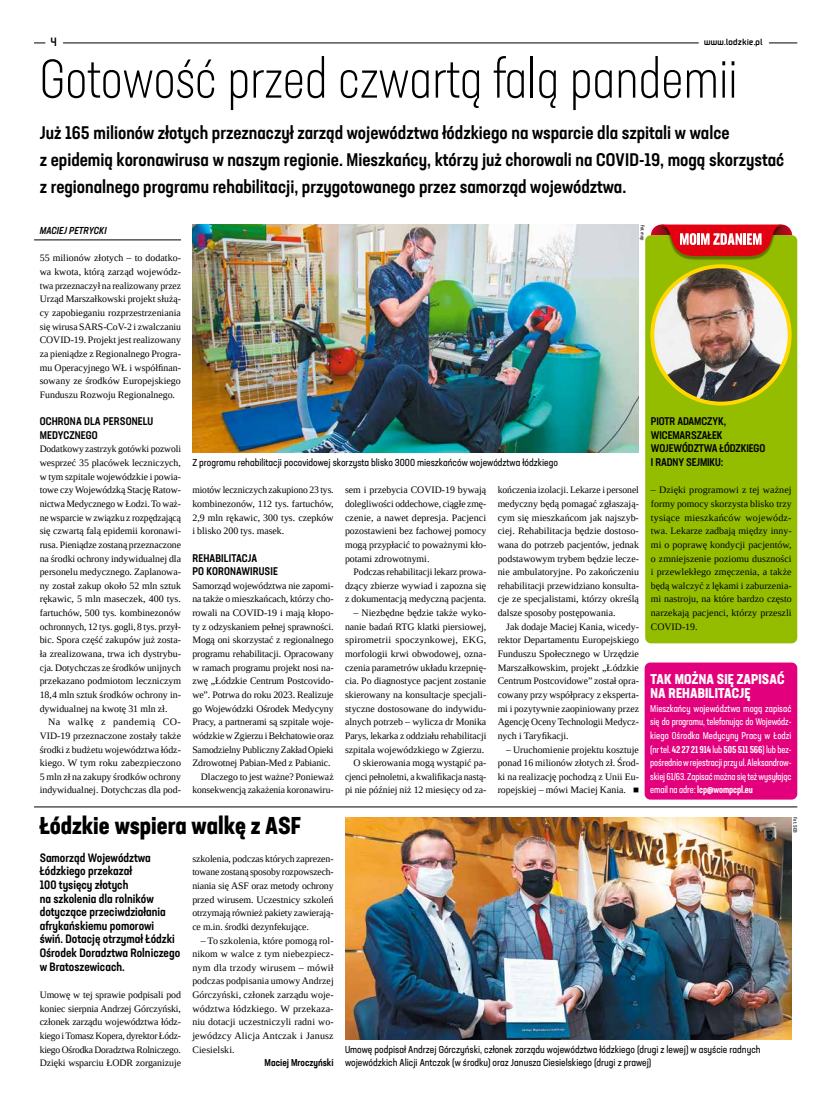
<style>
.page{position:relative;width:820px;height:1106px;background:#fff}
.page>*{position:absolute;margin:0;border:0;box-sizing:border-box;transform-origin:0 0}
.t1{font:300 54px "Neusa Next Std Compact";color:#000}
.t2{font:700 condensed 24px "Neusa Next Std";color:#000}
.t3{font:500 condensed 18px/27.3px "Neusa Next Std";color:#000}
.t4{font:700 condensed 14px/13.6px "Neusa Next Std";letter-spacing:.01em;color:#fff}
.t5{font:500 condensed 12px/13.6px "Neusa Next Std";color:#000}
.t6{font:12px "lodzer";color:#000}
.t7{font:500 condensed 11px/13.6px "Neusa Next Std";letter-spacing:-.01em;color:#000}
.t8{font:500 condensed 11px/13.6px "Neusa Next Std";letter-spacing:.01em;color:#000}
.t9{font:condensed 10px/13.6px "Neusa Next Std";color:#000}
.t10{font:italic 500 condensed 10px "Neusa Next Std";letter-spacing:.01em;color:#000}
.t11{font:9.8px/13.6px "Tinos";color:#000;text-align:justify}
.t12{font:9.8px/13.6px "Neusa Next Std Compact";letter-spacing:-.01em;color:#fff;text-align:justify}
.t13{font:500 condensed 9.8px "Neusa Next Std";color:#000}
.t14{font:9px "lodzer";color:#000}
.t15{font:condensed 5px "Neusa Next Std";color:#000}
.s1{font-weight:500}
</style>
<div class="page">
<hr style="left:34px;top:43px;width:763px;height:1px;background:#000">
<hr style="left:698px;top:40px;width:70px;height:4px;background:#fff">
<div style="left:45px;top:39px;width:18px;height:7px;background:#fff"></div>
<hr style="left:34px;top:806px;width:763px;height:1px;background:#000">
<img style="left:345px;top:817px;width:446px;height:222px">
<hr style="left:34px;top:240px;width:147px;height:1px;background:#000">
<img style="left:192px;top:224px;width:446px;height:228px">
<div style="left:645px;top:235px;width:152px;height:408px;background:#95bd00;border-radius:6px"></div>
<div style="left:660px;top:226px;width:122px;height:34px;background:#000;opacity:.36"></div>
<svg style="left:650px;top:224px;width:141px;height:32px"></svg>
<div style="left:644px;top:662px;width:153px;height:137px;background:#e3007c;border-radius:6px"></div>
<img style="left:652px;top:266px;width:137px;height:137px;border-radius:69px">
<div style="left:650px;top:264px;width:141px;height:141px;border:4px solid #ffd800;border-radius:50%"></div>
<p class="t6" style="left:51px;top:35px;width:8px">4</p>
<p class="t14" style="left:704px;top:37px;width:60px">www.lodzkie.pl</p>
<h1 class="t1" style="left:40px;top:46px;width:699px">Gotowość przed czwartą falą pandemii</h1>
<p class="t3" style="left:40px;top:118px;width:745px">Już 165 milionów złotych przeznaczył zarząd województwa łódzkiego na wsparcie dla szpitali w walce<br>z epidemią koronawirusa w naszym regionie. Mieszkańcy, którzy już chorowali na COVID-19, mogą skorzystać z regionalnego programu rehabilitacji, przygotowanego przez samorząd województwa.</p>
<p class="t10" style="left:40px;top:224px;width:68px">MACIEJ PETRYCKI</p>
<p class="t11" style="left:40px;top:251px;width:143px">55 milionów złotych – to dodatko&shy;wa kwota, którą zarząd wojewódz&shy;twa przeznaczył na realizowany przez Urząd Marszałkowski projekt służą&shy;cy zapobieganiu rozprzestrzeniania się wirusa SARS-CoV-2 i zwalczaniu COVID-19. Projekt jest realizowany za pieniądze z Regionalnego Progra&shy;mu Operacyjnego WŁ i współfinan&shy;sowany ze środków Europejskiego Funduszu Rozwoju Regionalnego.</p>
<p class="t8" style="left:40px;top:414px;width:115px">OCHRONA DLA PERSONELU<br>MEDYCZNEGO</p>
<p class="t11" style="left:40px;top:442px;width:143px">Dodatkowy zastrzyk gotówki pozwoli wesprzeć 35 placówek leczniczych, w tym szpitale wojewódzkie i powia&shy;towe czy Wojewódzką Stację Ratow&shy;nictwa Medycznego w Łodzi. To waż&shy;ne wsparcie w związku z rozpędzającą się czwartą falą epidemii koronawi&shy;rusa. Pieniądze zostaną przeznaczone na środki ochrony indywidualnej dla personelu medycznego. Zaplanowa&shy;ny został zakup około 52 mln sztuk rękawic, 5 mln maseczek, 400 tys. fartuchów, 500 tys. kombinezonów ochronnych, 12 tys. gogli, 8 tys. przył&shy;bic. Spora część zakupów już zosta&shy;ła zrealizowana, trwa ich dystrybu&shy;cja. Dotychczas ze środków unijnych przekazano podmiotom leczniczym 18,4 mln sztuk środków ochrony in&shy;dywidualnej na kwotę 31 mln zł.</p>
<p class="t11" style="left:40px;top:715px;width:143px;text-indent:9px">Na walkę z pandemią CO-VID-19 przeznaczone zostały także środki z budżetu województwa łódz&shy;kiego. W tym roku zabezpieczono 5 mln zł na zakupy środków ochrony indywidualnej. Dotychczas dla pod-</p>
<p class="t15" style="left:645px;top:224px;width:18px;rotate:90deg">Fot. map</p>
<p class="t7" style="left:650px;top:414px;width:116px">PIOTR ADAMCZYK,<br>WICEMARSZAŁEK<br>WOJEWÓDZTWA ŁÓDZKIEGO<br>I RADNY SEJMIKU:</p>
<p class="t11" style="left:650px;top:483px;width:142px">– Dzięki programowi z tej ważnej formy pomocy skorzysta blisko trzy tysiące mieszkańców wojewódz&shy;twa. Lekarze zadbają między inny&shy;mi o poprawę kondycji pacjentów, o zmniejszenie poziomu duszności i przewlekłego zmęczenia, a także będą walczyć z lękami i zaburzenia&shy;mi nastroju, na które bardzo często narzekają pacjenci, którzy przeszli COVID-19.</p>
<p class="t9" style="left:192px;top:455px;width:367px">Z programu rehabilitacji pocovidowej skorzysta blisko 3000 mieszkańców województwa łódzkiego</p>
<p class="t11" style="left:192px;top:483px;width:143px">miotów leczniczych zakupiono 23 tys. kombinezonów, 112 tys. fartuchów, 2,9 mln rękawic, 300 tys. czepków i blisko 200 tys. masek.</p>
<p class="t8" style="left:192px;top:550px;width:87px">REHABILITACJA<br>PO KORONAWIRUSIE</p>
<p class="t11" style="left:192px;top:578px;width:143px">Samorząd województwa nie zapomi-</p>
<p class="t11" style="left:192px;top:592px;width:143px">na także o mieszkańcach, którzy cho-</p>
<p class="t11" style="left:192px;top:606px;width:143px">rowali na COVID-19 i mają kłopo-</p>
<p class="t11" style="left:192px;top:619px;width:143px">ty z odzyskaniem pełnej sprawności.</p>
<p class="t11" style="left:192px;top:633px;width:143px">Mogą oni skorzystać z regionalnego</p>
<p class="t11" style="left:192px;top:647px;width:143px">programu rehabilitacji. Opracowany</p>
<p class="t11" style="left:192px;top:660px;width:143px">w ramach programu projekt nosi na-</p>
<p class="t11" style="left:192px;top:674px;width:143px">zwę „Łódzkie Centrum Postcovido-</p>
<p class="t11" style="left:192px;top:688px;width:143px">we”. Potrwa do roku 2023. Realizuje</p>
<p class="t11" style="left:192px;top:701px;width:143px">go Wojewódzki Ośrodek Medycyny</p>
<p class="t11" style="left:192px;top:715px;width:143px">Pracy, a partnerami są szpitale woje-</p>
<p class="t11" style="left:192px;top:728px;width:143px">wódzkie w Zgierzu i Bełchatowie oraz</p>
<p class="t11" style="left:192px;top:742px;width:143px">Samodzielny Publiczny Zakład Opieki</p>
<p class="t11" style="left:192px;top:756px;width:140px">Zdrowotnej Pabian-Med z Pabianic.</p>
<p class="t11" style="left:201px;top:769px;width:134px">Dlaczego to jest ważne? Ponieważ</p>
<p class="t11" style="left:192px;top:783px;width:143px">konsekwencją zakażenia koronawiru-</p>
<p class="t11" style="left:497px;top:483px;width:143px">kończenia izolacji. Lekarze i personel medyczny będą pomagać zgłaszają&shy;cym się mieszkańcom jak najszyb&shy;ciej. Rehabilitacja będzie dostoso&shy;wana do potrzeb pacjentów, jednak podstawowym trybem będzie lecze&shy;nie ambulatoryjne. Po zakończeniu rehabilitacji przewidziano konsulta&shy;cje ze specjalistami, którzy określą dalsze sposoby postępowania.</p>
<p class="t11" style="left:497px;top:619px;width:143px;text-indent:9px">Jak dodaje Maciej Kania, wicedy&shy;rektor Departamentu Europejskiego Funduszu Społecznego w Urzędzie Marszałkowskim, projekt „Łódzkie Centrum Postcovidowe” został opra&shy;cowany przy współpracy z eksperta&shy;mi i pozytywnie zaopiniowany przez Agencję Oceny Technologii Medycz&shy;nych i Taryfikacji.</p>
<p class="t11" style="left:497px;top:742px;width:143px;text-indent:9px">– Uruchomienie projektu kosztuje ponad 16 milionów złotych zł. Środ&shy;ki na realizację pochodzą z Unii Eu&shy;ropejskiej – mówi Maciej Kania. ■</p>
<p class="t11" style="left:345px;top:483px;width:143px">sem i przebycia COVID-19 bywają dolegliwości oddechowe, ciągłe zmę&shy;czenie, a nawet depresja. Pacjenci pozostawieni bez fachowej pomocy mogą przypłacić to poważnymi kło&shy;potami zdrowotnymi.</p>
<p class="t11" style="left:345px;top:565px;width:143px;text-indent:9px">Podczas rehabilitacji lekarz prowa&shy;dzący zbierze wywiad i zapozna się z dokumentacją medyczną pacjenta.</p>
<p class="t11" style="left:345px;top:606px;width:143px;text-align:right">– Niezbędne będzie także wyko&shy;nanie badań RTG klatki piersiowej, spirometrii spoczynkowej, EKG, morfologii krwi obwodowej, ozna&shy;czenia parametrów układu krzepnię&shy;cia. Po diagnostyce pacjent zostanie skierowany na konsultacje specjali&shy;styczne dostosowane do indywidu&shy;alnych potrzeb – wylicza dr Monika Parys, lekarka z oddziału rehabilitacji szpitala wojewódzkiego w Zgierzu.<br>O skierowania mogą wystąpić pa&shy;cjenci pełnoletni, a kwalifikacja nastą&shy;pi nie później niż 12 miesięcy od za-</p>
<h3 class="t4" style="left:650px;top:672px;width:136px">TAK MOŻNA SIĘ ZAPISAĆ<br>NA REHABILITACJĘ</h3>
<p class="t12" style="left:650px;top:701px;width:143px">Mieszkańcy województwa mogą zapisać się do programu, telefonując do Wojewódz&shy;kiego Ośrodka Medycyny Pracy w Łodzi (nr tel. <span class="s1">42 27 21 914</span> lub <span class="s1">505 511 566</span>) lub bez&shy;pośrednio w rejestracji przy ul. Aleksandrow&shy;skiej 61/63. Zapisać można się też wysyłając email na adre: <span class="s1">lcp@wompcpl.eu</span></p>
<h2 class="t2" style="left:40px;top:810px;width:263px">Łódzkie wspiera walkę z ASF</h2>
<p class="t5" style="left:40px;top:850px;width:142px">Samorząd Województwa<br>Łódzkiego przekazał<br>100 tysięcy złotych<br>na szkolenia dla rolników dotyczące przeciwdziałania afrykańskiemu pomorowi świń. Dotację otrzymał Łódzki<br>Ośrodek Doradztwa Rolniczego w Bratoszewicach.</p>
<p class="t11" style="left:40px;top:988px;width:143px">Umowę w tej sprawie podpisali pod koniec sierpnia Andrzej Górczyński, członek zarządu województwa łódz&shy;kiego i Tomasz Kopera, dyrektor Łódz&shy;kiego Ośrodka Doradztwa Rolniczego.<br>Dzięki wsparciu ŁODR zorganizuje</p>
<p class="t11" style="left:192px;top:851px;width:143px">szkolenia, podczas których zaprezen&shy;towane zostaną sposoby rozpowszech&shy;niania się ASF oraz metody ochrony przed wirusem. Uczestnicy szkoleń otrzymają również pakiety zawierają&shy;ce m.in. środki dezynfekujące.</p>
<p class="t11" style="left:192px;top:933px;width:143px;text-indent:9px">– To szkolenia, które pomogą rol&shy;nikom w walce z tym niebezpiecz&shy;nym dla trzody wirusem – mówił podczas podpisania umowy Andrzej Górczyński, członek zarządu woje&shy;wództwa łódzkiego. W przekaza&shy;niu dotacji uczestniczyli radni wo&shy;jewódzcy Alicja Antczak i Janusz Ciesielski.</p>
<p class="t13" style="left:264px;top:1056px;width:70px">Maciej Mroczyński</p>
<p class="t9" style="left:345px;top:1042px;width:417px">Umowę podpisał Andrzej Górczyński, członek zarządu województwa łódzkiego (drugi z lewej) w asyście radnych wojewódzkich Alicji Antczak (w środku) oraz Janusza Ciesielskiego (drugi z prawej)</p>
<p class="t15" style="left:798px;top:817px;width:17px;rotate:90deg">Fot. SEB</p>
</div>
